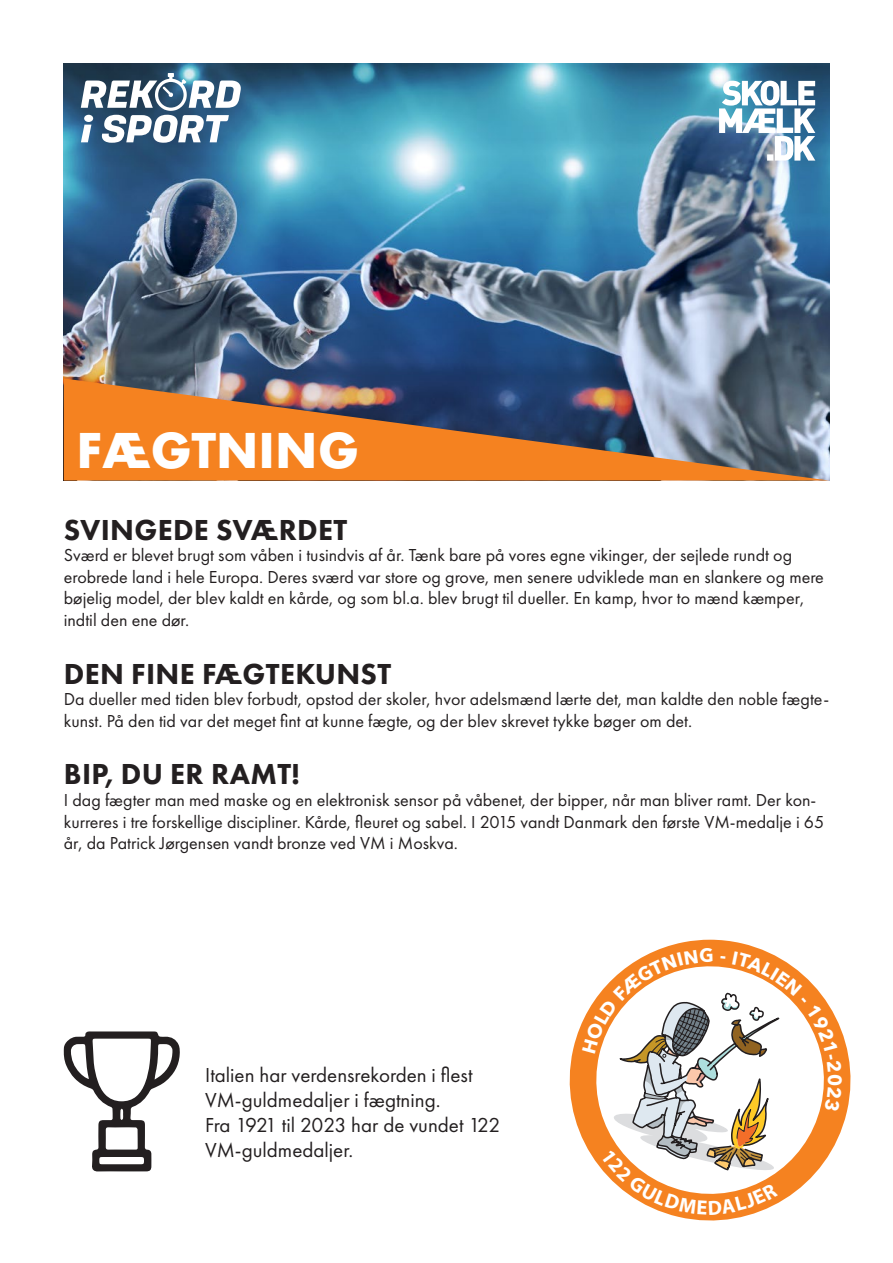
<style>
.page{position:relative;width:893px;height:1263px;background:#fff}
.page>*{position:absolute;margin:0;border:0;box-sizing:border-box;transform-origin:0 0}
.t1{font:700 46.5px "Futura";color:#fff}
.t2{font:800 30px "Futura PT";letter-spacing:.01em;color:#231f20}
.t3{font:21px/25.2px "Futura PT";color:#231f20}
.t4{font:700 18.75px "Avenir Next";color:#fff}
.t5{font:18px/21.6px "Futura PT";color:#231f20}
</style>
<div class="page">
<img style="left:64px;top:64px;width:765px;height:314px">
<svg style="left:64px;top:378px;width:765px;height:102px;background:#a9754f"></svg>
<svg style="left:569px;top:940px;width:282px;height:281px"></svg>
<svg style="left:64px;top:1031px;width:116px;height:140px"></svg>
<svg style="left:719px;top:81px;width:96px;height:80px"></svg>
<svg style="left:81px;top:73px;width:160px;height:70px"></svg>
<svg style="left:582px;top:948px;width:260px;height:267px"></svg>
<p class="t1" style="left:77px;top:417px;width:284px">FÆGTNING</p>
<p class="t2" style="left:64px;top:511px;width:285px">SVINGEDE SVÆRDET</p>
<p class="t5" style="left:64px;top:544px;width:762px">Sværd er blevet brugt som våben i tusindvis af år. Tænk bare på vores egne vikinger, der sejlede rundt og erobrede land i hele Europa. Deres sværd var store og grove, men senere udviklede man en slankere og mere bøjelig model, der blev kaldt en kårde, og som bl.a. blev brugt til dueller. En kamp, hvor to mænd kæmper, indtil den ene dør.</p>
<p class="t2" style="left:64px;top:655px;width:329px">DEN FINE FÆGTEKUNST</p>
<p class="t5" style="left:64px;top:688px;width:767px">Da dueller med tiden blev forbudt, opstod der skoler, hvor adelsmænd lærte det, man kaldte den noble fægte&shy;kunst. På den tid var det meget fint at kunne fægte, og der blev skrevet tykke bøger om det.</p>
<p class="t2" style="left:64px;top:756px;width:237px">BIP, DU ER RAMT!</p>
<p class="t5" style="left:64px;top:789px;width:762px">I dag fægter man med maske og en elektronisk sensor på våbenet, der bipper, når man bliver ramt. Der kon&shy;kurreres i tre forskellige discipliner. Kårde, fleuret og sabel. I 2015 vandt Danmark den første VM-medalje i 65 år, da Patrick Jørgensen vandt bronze ved VM i Moskva.</p>
<p class="t3" style="left:205px;top:1062px;width:297px">Italien har verdensrekorden i flest<br>VM-guldmedaljer i fægtning.<br>Fra 1921 til 2023 har de vundet 122<br>VM-guldmedaljer.</p>
<p class="t4" style="left:851px;top:1074px;width:14px;rotate:90deg">0</p>
</div>
